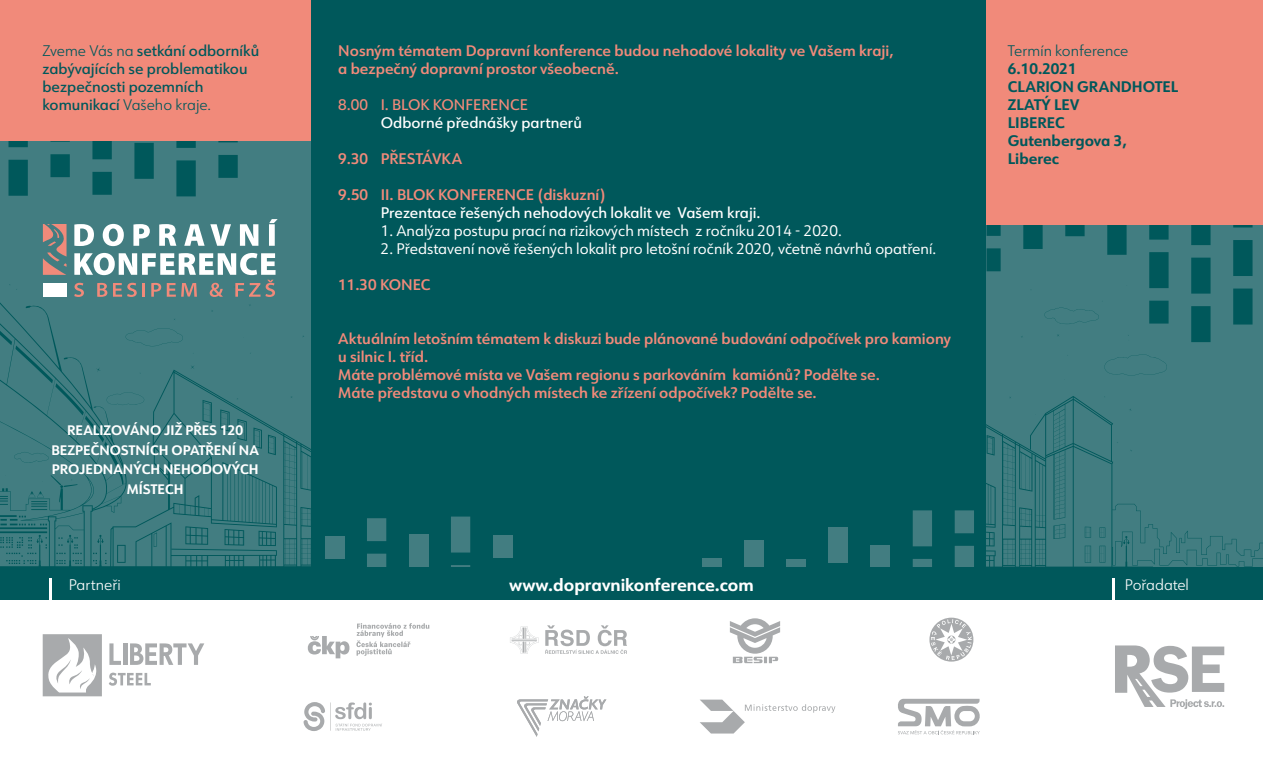
<style>
.page{position:relative;width:1263px;height:757px;background:#fff}
.page>*{position:absolute;margin:0;border:0;box-sizing:border-box;transform-origin:0 0}
.t1{font:700 16.95px "URW Form";color:#fff}
.t2{font:600 15px/18px "URW Form";color:#f18a7a}
.t3{font:15px "URW Form";color:#fff}
.t4{font:500 15px/18px "URW Form";color:#00585b}
.t5{font:500 15px "URW Form";color:#fff}
.t6{font:700 15px/18px "URW Form";color:#00585b}
.t7{font:500 15px "URW Form";color:#f18a7a}
.t8{font:300 15px "URW Form";color:#fff}
.t9{font:300 15px "URW Form";color:#00585b}
.t10{font:700 13.5px/19.5px "URW Form";color:#fff;text-align:center}
.s1{font-weight:300}
</style>
<div class="page">
<div style="left:0;top:0;width:986px;height:568px;background:#00585b"></div>
<div style="left:409px;top:534px;width:19px;height:34px;background:#427d81"></div>
<svg style="left:367px;top:518px;width:19px;height:49px"></svg>
<div style="left:703px;top:558px;width:19px;height:10px;background:#427d81"></div>
<svg style="left:451px;top:516px;width:19px;height:51px"></svg>
<div style="left:325px;top:536px;width:19px;height:23px;background:#427d81"></div>
<div style="left:745px;top:541px;width:19px;height:27px;background:#427d81"></div>
<div style="left:829px;top:527px;width:19px;height:36px;background:#427d81"></div>
<svg style="left:955px;top:510px;width:19px;height:57px"></svg>
<div style="left:493px;top:535px;width:19px;height:23px;background:#427d81"></div>
<div style="left:787px;top:559px;width:19px;height:9px;background:#427d81"></div>
<div style="left:871px;top:545px;width:19px;height:23px;background:#427d81"></div>
<svg style="left:913px;top:510px;width:19px;height:57px"></svg>
<div style="left:0;top:0;width:310px;height:568px;background:#427d81"></div>
<svg style="left:134px;top:142px;width:20px;height:37px"></svg>
<svg style="left:92px;top:141px;width:20px;height:54px"></svg>
<svg style="left:176px;top:141px;width:20px;height:55px"></svg>
<svg style="left:50px;top:141px;width:20px;height:36px"></svg>
<svg style="left:218px;top:141px;width:20px;height:37px"></svg>
<svg style="left:9px;top:141px;width:19px;height:55px"></svg>
<svg style="left:0;top:284px;width:310px;height:284px"></svg>
<div style="left:986px;top:0;width:277px;height:568px;background:#427d81"></div>
<svg style="left:1233px;top:224px;width:19px;height:52px"></svg>
<svg style="left:1191px;top:224px;width:19px;height:60px"></svg>
<svg style="left:1107px;top:224px;width:19px;height:31px"></svg>
<svg style="left:986px;top:224px;width:15px;height:47px"></svg>
<svg style="left:1149px;top:224px;width:19px;height:60px"></svg>
<svg style="left:1065px;top:224px;width:19px;height:12px"></svg>
<svg style="left:1023px;top:224px;width:20px;height:25px"></svg>
<svg style="left:986px;top:284px;width:277px;height:284px"></svg>
<div style="left:0;top:568px;width:1263px;height:32px;background:#00585b"></div>
<hr style="left:49px;top:578px;width:3px;height:22px;background:#fff">
<hr style="left:1112px;top:578px;width:3px;height:22px;background:#fff">
<div style="left:0;top:0;width:310px;height:141px;background:#f18a7a"></div>
<div style="left:986px;top:0;width:277px;height:224px;background:#f18a7a"></div>
<svg style="left:74px;top:224px;width:20px;height:22px"></svg>
<svg style="left:103px;top:224px;width:21px;height:22px"></svg>
<svg style="left:133px;top:224px;width:17px;height:22px"></svg>
<svg style="left:159px;top:224px;width:17px;height:22px"></svg>
<svg style="left:184px;top:224px;width:47px;height:22px"></svg>
<svg style="left:240px;top:224px;width:18px;height:22px"></svg>
<svg style="left:269px;top:219px;width:9px;height:27px"></svg>
<svg style="left:74px;top:253px;width:201px;height:44px"></svg>
<div style="left:43px;top:283px;width:24px;height:13px;background:#fff"></div>
<svg style="left:43px;top:224px;width:24px;height:51px"></svg>
<svg style="left:308px;top:623px;width:121px;height:35px"></svg>
<svg style="left:1115px;top:645px;width:109px;height:64px"></svg>
<svg style="left:929px;top:618px;width:44px;height:43px"></svg>
<svg style="left:303px;top:702px;width:79px;height:29px"></svg>
<svg style="left:700px;top:699px;width:135px;height:34px"></svg>
<svg style="left:898px;top:699px;width:82px;height:35px"></svg>
<svg style="left:517px;top:696px;width:89px;height:41px"></svg>
<svg style="left:730px;top:618px;width:50px;height:45px"></svg>
<svg style="left:510px;top:625px;width:117px;height:29px"></svg>
<svg style="left:109px;top:643px;width:12px;height:22px"></svg>
<hr style="left:123px;top:643px;width:4px;height:22px;background:#a8aaac">
<svg style="left:130px;top:643px;width:74px;height:22px"></svg>
<svg style="left:43px;top:634px;width:59px;height:62px"></svg>
<svg style="left:109px;top:673px;width:42px;height:13px"></svg>
<p class="t4" style="left:43px;top:41px;width:218px"><span class="s1">Zveme Vás na</span> setkání odborníků zabývajících se problematikou bezpečnosti pozemních komunikací <span class="s1">Vašeho kraje.</span></p>
<p class="t10" style="left:52px;top:420px;width:209px">REALIZOVÁNO JIŽ PŘES 120<br>BEZPEČNOSTNÍCH OPATŘENÍ NA<br>PROJEDNANÝCH NEHODOVÝCH<br>MÍSTECH</p>
<p class="t2" style="left:338px;top:42px;width:557px">Nosným tématem Dopravní konference budou nehodové lokality ve Vašem kraji, a bezpečný dopravní prostor všeobecně.</p>
<p class="t7" style="left:338px;top:95px;width:191px">8.00 I. BLOK KONFERENCE</p>
<p class="t5" style="left:381px;top:113px;width:203px">Odborné přednášky partnerů</p>
<p class="t2" style="left:338px;top:150px;width:125px">9.30 PŘESTÁVKA</p>
<p class="t2" style="left:338px;top:186px;width:269px">9.50 II. BLOK KONFERENCE (diskuzní)</p>
<p class="t5" style="left:381px;top:203px;width:381px">Prezentace řešených nehodových lokalit ve Vašem kraji.</p>
<p class="t3" style="left:381px;top:221px;width:463px">1. Analýza postupu prací na rizikových místech z ročníku 2014 - 2020.</p>
<p class="t3" style="left:381px;top:239px;width:557px">2. Představení nově řešených lokalit pro letošní ročník 2020, včetně návrhů opatření.</p>
<p class="t2" style="left:338px;top:276px;width:94px">11.30 KONEC</p>
<p class="t2" style="left:338px;top:330px;width:614px">Aktuálním letošním tématem k diskuzi bude plánované budování odpočívek pro kamiony u silnic I. tříd.<br>Máte problémové místa ve Vašem regionu s parkováním kamiónů? Podělte se.<br>Máte představu o vhodných místech ke zřízení odpočívek? Podělte se.</p>
<p class="t9" style="left:1008px;top:41px;width:122px">Termín konference</p>
<p class="t6" style="left:1008px;top:59px;width:172px">6.10.2021<br>CLARION GRANDHOTEL<br>ZLATÝ LEV<br>LIBEREC<br>Gutenbergova 3,<br>Liberec</p>
<p class="t8" style="left:69px;top:574px;width:54px">Partneři</p>
<p class="t1" style="left:509px;top:573px;width:246px">www.dopravnikonference.com</p>
<p class="t8" style="left:1125px;top:574px;width:66px">Pořadatel</p>
</div>
